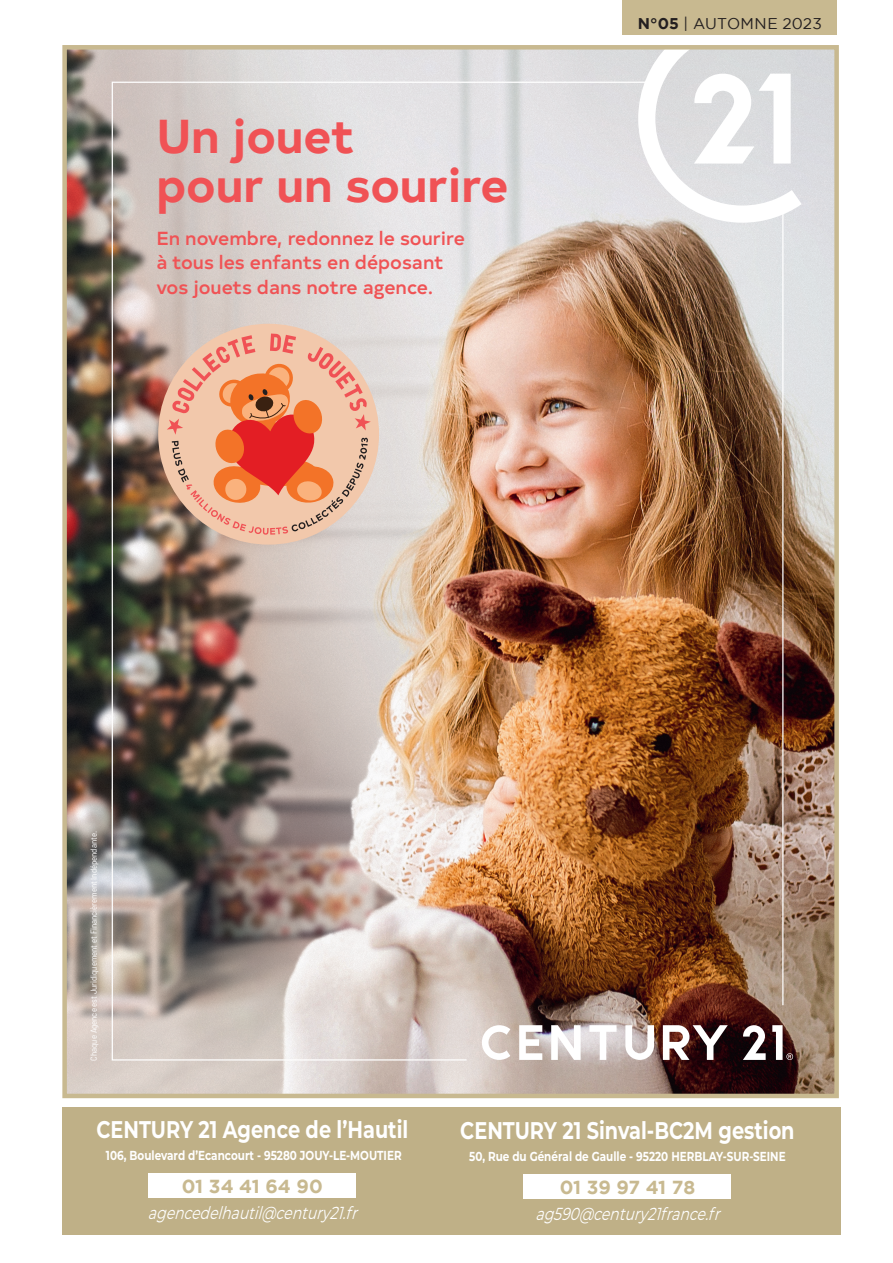
<style>
.page{position:relative;width:893px;height:1263px;background:#fff}
.page>*{position:absolute;margin:0;border:0;box-sizing:border-box;transform-origin:0 0}
.t1{font:700 47.25px/49.1px "Typold";color:#f05255}
.t2{font:700 24.15px "Montserrat";color:#fff;scale:.8 1}
.t3{font:500 18.9px/24.3px "Typold";color:#f05355}
.Body___Circle_1{font:700 18.75px "Gotham";letter-spacing:-.01em;color:#c8b990}
.t4{font:italic 17.4px "Montserrat";color:#fff;scale:.8 1}
.Body___Circle_1-2{font:15.6px "Gotham";letter-spacing:.01em;color:#231f20}
.t5{font:700 13.05px "Montserrat";color:#fff;scale:.8 1}
.t6{font:semi-condensed 8.7px "Barlow";color:#fff}
.s1{font-weight:700}
</style>
<div class="page">
<div style="left:62px;top:1107px;width:779px;height:127px;background:#bfb087"></div>
<div style="left:622px;top:0;width:215px;height:34px;background:#c8b990"></div>
<img style="left:67px;top:50px;width:767px;height:1043px">
<svg style="left:638px;top:50px;width:164px;height:173px"></svg>
<svg style="left:651px;top:1025px;width:3px;height:35px"></svg>
<svg style="left:663px;top:1025px;width:65px;height:35px"></svg>
<svg style="left:743px;top:1025px;width:23px;height:35px"></svg>
<svg style="left:772px;top:1025px;width:21px;height:35px"></svg>
<img style="left:111px;top:81px;width:540px;height:980px">
<hr style="left:782px;top:208px;width:1px;height:797px;background:#fff">
<div style="left:158px;top:324px;width:221px;height:221px;background:#f2c8ab;border-radius:50%"></div>
<svg style="left:167px;top:334px;width:204px;height:201px"></svg>
<div style="left:62px;top:45px;width:777px;height:1053px;border:4px solid #c8b990"></div>
<div style="left:149px;top:1173px;width:207px;height:24px;background:#fff"></div>
<div style="left:524px;top:1174px;width:207px;height:24px;background:#fff"></div>
<p class="t1" style="left:156px;top:107px;width:354px">Un jouet<br>pour un sourire</p>
<p class="t3" style="left:156px;top:224px;width:310px">En novembre, redonnez le sourire à tous les enfants en déposant vos jouets dans notre agence.</p>
<p class="Body___Circle_1-2" style="left:638px;top:15px;width:186px"><span class="s1">N°05</span> | AUTOMNE 2023</p>
<p class="t6" style="left:88px;top:1060px;width:231px;rotate:-90deg">Chaque Agence est Juridiquement et Financièrement Indépendante.</p>
<p class="t2" style="left:96px;top:1112px;width:391px">CENTURY 21 Agence de l’Hautil</p>
<p class="t5" style="left:106px;top:1146px;width:371px">106, Boulevard d’Ecancourt - 95280 JOUY-LE-MOUTIER</p>
<p class="Body___Circle_1" style="left:182px;top:1175px;width:143px">01 34 41 64 90</p>
<p class="t4" style="left:148px;top:1201px;width:270px">agencedelhautil@century21.fr</p>
<p class="t2" style="left:460px;top:1113px;width:419px">CENTURY 21 Sinval-BC2M gestion</p>
<p class="t5" style="left:469px;top:1147px;width:397px">50, Rue du Général de Gaulle - 95220 HERBLAY-SUR-SEINE</p>
<p class="Body___Circle_1" style="left:560px;top:1176px;width:137px">01 39 97 41 78</p>
<p class="t4" style="left:536px;top:1202px;width:239px">ag590@century21france.fr</p>
</div>
